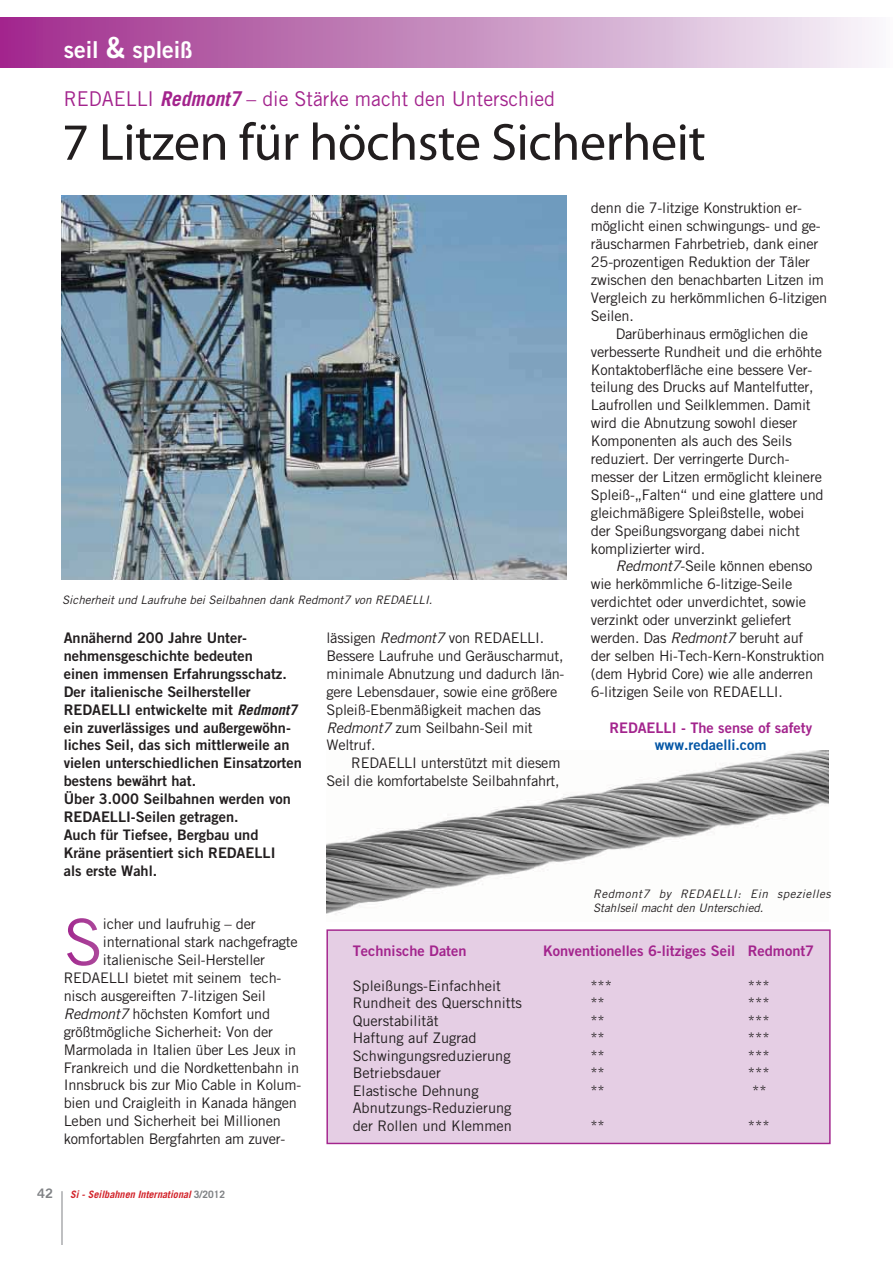
<style>
.page{position:relative;width:893px;height:1263px;background:#fff}
.page>*{position:absolute;margin:0;border:0;box-sizing:border-box;transform-origin:0 0}
.t1{font:52.5px "Myriad Pro";letter-spacing:-.01em;color:#221e1f}
.t2{font:23.25px "Trade Gothic Bold Two";color:#fff}
.t3{font:20.4px "Trade Gothic";color:#a3248d;scale:.96 1}
.t4{font:14.55px/17.9px "Trade Gothic";letter-spacing:-.015em;color:#221e1f}
.t5{font:14.55px/17.9px "Trade Gothic Bold Two";color:#221e1f}
.t6{font:14.55px "Trade Gothic Bold Two";color:#a3248d}
.t7{font:14.55px "Trade Gothic Bold Two";color:#0355a5}
.t8{font:13.05px "Trade Gothic Bold Two";color:#808285}
.t9{font:italic 11.7px/14.5px "Trade Gothic";letter-spacing:.04em;color:#221e1f}
.t10{font:italic 11.7px "Trade Gothic";color:#221e1f}
.t11{font:italic 700 10.2px "Trade Gothic";color:#d2232a}
.s1{font-size:29.1px}
.s2{font-weight:700;font-style:italic}
.s3{font-family:"Trade Gothic";font-weight:700;font-style:italic}
.s4{font-style:italic}
.s5{font-style:normal;color:#808285}
</style>
<div class="page">
<div style="left:0;top:18px;width:892px;height:49px;background:linear-gradient(to right,#9e2a8a,#f4f5f8)"></div>
<svg style="left:67px;top:918px;width:32px;height:48px"></svg>
<hr style="left:62px;top:1191px;width:1px;height:54px;background:#808285">
<img style="left:62px;top:196px;width:504px;height:384px">
<img style="left:327px;top:751px;width:502px;height:164px">
<div style="left:327px;top:930px;width:503px;height:213px;background:#e5cee4"></div>
<div style="left:326px;top:929px;width:504px;height:215px;border:1px solid #a3248d"></div>
<h2 class="t2" style="left:64px;top:41px;width:130px">seil <span class="s1">&amp;</span> spleiß</h2>
<h3 class="t3" style="left:64px;top:91px;width:513px">REDAELLI <span class="s2">Redmont7</span> – die Stärke macht den Unterschied</h3>
<h1 class="t1" style="left:62px;top:111px;width:645px">7 Litzen für höchste Sicherheit</h1>
<p class="t10" style="left:62px;top:596px;width:372px">Sicherheit und Laufruhe bei Seilbahnen dank Redmont7 von REDAELLI.</p>
<p class="t5" style="left:64px;top:630px;width:240px">Annähernd 200 Jahre Unter&shy;nehmensgeschichte bedeuten<br>einen immensen Erfahrungsschatz.<br>Der italienische Seilhersteller<br>REDAELLI entwickelte mit <span class="s3">Redmont7 </span>ein zuverlässiges und außergewöhn&shy;liches Seil, das sich mittlerweile an vielen unterschiedlichen Einsatzorten bestens bewährt hat.<br>Über 3.000 Seilbahnen werden von<br>REDAELLI-Seilen getragen.<br>Auch für Tiefsee, Bergbau und<br>Kräne präsentiert sich REDAELLI<br>als erste Wahl.</p>
<p class="t4" style="left:326px;top:630px;width:239px">lässigen <span class="s4">Redmont7</span> von REDAELLI.<br>Bessere Laufruhe und Geräuscharmut, minimale Abnutzung und dadurch län&shy;gere Lebensdauer, sowie eine größere<br>Spleiß-Ebenmäßigkeit machen das<br><span class="s4">Redmont7</span> zum Seilbahn-Seil mit<br>Weltruf.</p>
<p class="t4" style="left:326px;top:756px;width:235px;text-align:right">REDAELLI unterstützt mit diesem<br>Seil die komfortabelste Seilbahnfahrt,</p>
<p class="t4" style="left:591px;top:201px;width:238px">denn die 7-litzige Konstruktion er&shy;möglicht einen schwingungs- und ge&shy;räuscharmen Fahrbetrieb, dank einer 25-prozentigen Reduktion der Täler zwischen den benachbarten Litzen im Vergleich zu herkömmlichen 6-litzigen Seilen.</p>
<p class="t4" style="left:591px;top:326px;width:234px;text-indent:25px">Darüberhinaus ermöglichen die verbesserte Rundheit und die erhöhte Kontaktoberfläche eine bessere Ver&shy;teilung des Drucks auf Mantelfutter, Laufrollen und Seilklemmen. Damit wird die Abnutzung sowohl dieser Komponenten als auch des Seils reduziert. Der verringerte Durch&shy;messer der Litzen ermöglicht kleinere Spleiß-„Falten“ und eine glattere und gleichmäßigere Spleißstelle, wobei der Speißungsvorgang dabei nicht komplizierter wird.</p>
<p class="t4" style="left:591px;top:559px;width:235px;text-indent:25px"><span class="s4">Redmont7</span>-Seile können ebenso wie herkömmliche 6-litzige-Seile verdichtet oder unverdichtet, sowie verzinkt oder unverzinkt geliefert werden. Das <span class="s4">Redmont7</span> beruht auf der selben Hi-Tech-Kern-Konstruktion (dem Hybrid Core) wie alle anderren 6-litzigen Seile von REDAELLI.</p>
<p class="t6" style="left:609px;top:722px;width:204px">REDAELLI - The sense of safety</p>
<p class="t7" style="left:655px;top:740px;width:113px">www.redaelli.com</p>
<p class="t9" style="left:593px;top:887px;width:239px">Redmont7 by REDAELLI: Ein spezielles<br>Stahlseil macht den Unterschied.</p>
<p class="t4" style="left:103px;top:917px;width:154px">icher und laufruhig – der</p>
<p class="t4" style="left:103px;top:935px;width:196px">international stark nachgefragte</p>
<p class="t4" style="left:103px;top:952px;width:164px">italienische Seil-Hersteller</p>
<p class="t4" style="left:64px;top:970px;width:219px">REDAELLI bietet mit seinem tech-</p>
<p class="t4" style="left:64px;top:988px;width:204px">nisch ausgereiften 7-litzigen Seil</p>
<p class="t4" style="left:64px;top:1006px;width:208px"><span class="s4">Redmont7</span> höchsten Komfort und</p>
<p class="t4" style="left:64px;top:1024px;width:211px">größtmögliche Sicherheit: Von der</p>
<p class="t4" style="left:64px;top:1042px;width:234px">Marmolada in Italien über Les Jeux in</p>
<p class="t4" style="left:64px;top:1060px;width:237px">Frankreich und die Nordkettenbahn in</p>
<p class="t4" style="left:64px;top:1078px;width:239px">Innsbruck bis zur Mio Cable in Kolum-</p>
<p class="t4" style="left:64px;top:1096px;width:235px">bien und Craigleith in Kanada hängen</p>
<p class="t4" style="left:64px;top:1114px;width:219px">Leben und Sicherheit bei Millionen</p>
<p class="t4" style="left:64px;top:1131px;width:223px">komfortablen Bergfahrten am zuver-</p>
<p class="t6" style="left:353px;top:946px;width:115px">Technische Daten</p>
<p class="t6" style="left:543px;top:946px;width:272px">Konventionelles 6-litziges Seil Redmont7</p>
<p class="t4" style="left:353px;top:978px;width:150px">Spleißungs-Einfachheit</p>
<p class="t4" style="left:590px;top:978px;width:23px">***</p>
<p class="t4" style="left:748px;top:978px;width:23px">***</p>
<p class="t4" style="left:353px;top:996px;width:171px">Rundheit des Querschnitts</p>
<p class="t4" style="left:590px;top:996px;width:16px">**</p>
<p class="t4" style="left:748px;top:996px;width:23px">***</p>
<p class="t4" style="left:353px;top:1013px;width:87px">Querstabilität</p>
<p class="t4" style="left:590px;top:1013px;width:16px">**</p>
<p class="t4" style="left:748px;top:1013px;width:23px">***</p>
<p class="t4" style="left:353px;top:1031px;width:125px">Haftung auf Zugrad</p>
<p class="t4" style="left:590px;top:1031px;width:16px">**</p>
<p class="t4" style="left:748px;top:1031px;width:23px">***</p>
<p class="t4" style="left:353px;top:1048px;width:159px">Schwingungsreduzierung</p>
<p class="t4" style="left:590px;top:1048px;width:16px">**</p>
<p class="t4" style="left:748px;top:1048px;width:23px">***</p>
<p class="t4" style="left:353px;top:1066px;width:90px">Betriebsdauer</p>
<p class="t4" style="left:590px;top:1066px;width:16px">**</p>
<p class="t4" style="left:748px;top:1066px;width:23px">***</p>
<p class="t4" style="left:353px;top:1083px;width:127px">Elastische Dehnung</p>
<p class="t4" style="left:590px;top:1083px;width:16px">**</p>
<p class="t4" style="left:752px;top:1083px;width:16px">**</p>
<p class="t4" style="left:353px;top:1101px;width:161px">Abnutzungs-Reduzierung der Rollen und Klemmen</p>
<p class="t4" style="left:590px;top:1118px;width:16px">**</p>
<p class="t4" style="left:748px;top:1118px;width:23px">***</p>
<p class="t8" style="left:37px;top:1188px;width:18px">42</p>
<p class="t11" style="left:70px;top:1191px;width:156px">Si - Seilbahnen International <span class="s5">3/2012</span></p>
</div>
